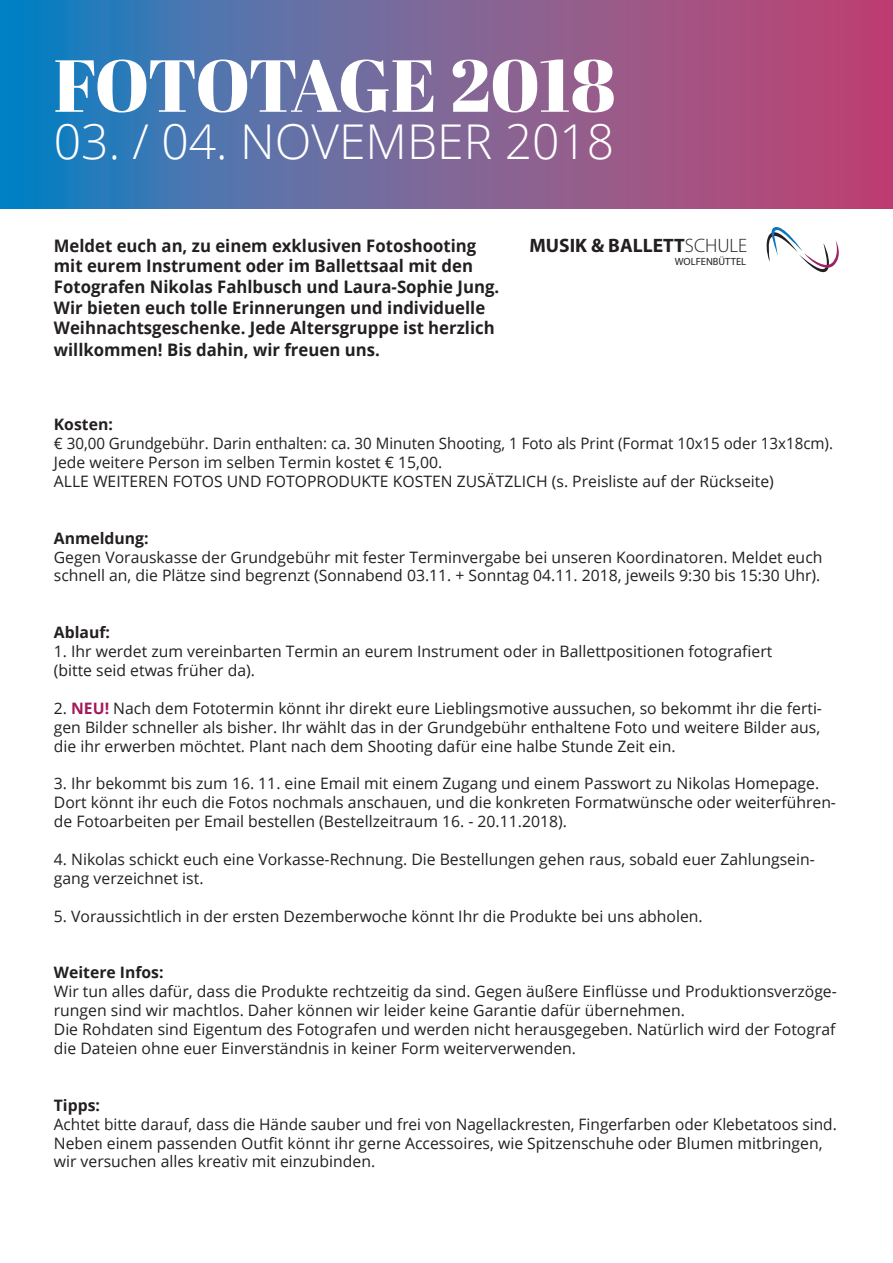
<style>
.page{position:relative;width:893px;height:1263px;background:#fff}
.page>*{position:absolute;margin:0;border:0;box-sizing:border-box;transform-origin:0 0}
.t1{font:73.5px "Abril Fatface";letter-spacing:-.03em;color:#fff}
.t2{font:300 48px "Open Sans";color:#fff}
.t3{font:700 19.5px "Myriad Pro";color:#231f20}
.t4{font:700 17.25px/20.9px "Open Sans";color:#231f20}
.t5{font:15.75px/18.9px "Open Sans";color:#231f20}
.t6{font:15.75px/18.9px "Open Sans";color:#231f20;scale:.96 1}
.t7{font:700 15.75px "Open Sans";color:#231f20}
.t8{font:10.5px "Myriad Pro";color:#231f20}
.s1{font-weight:300}
.s2{font-weight:700;color:#a3195b}
</style>
<div class="page">
<svg style="left:0;top:0;width:892px;height:208px;background:#756498"></svg>
<svg style="left:766px;top:227px;width:73px;height:45px"></svg>
<h1 class="t1" style="left:54px;top:34px;width:563px">FOTOTAGE 2018</h1>
<h2 class="t2" style="left:54px;top:108px;width:562px">03. / 04. NOVEMBER 2018</h2>
<p class="t4" style="left:54px;top:234px;width:447px">Meldet euch an, zu einem exklusiven Fotoshooting mit eurem Instrument oder im Ballettsaal mit den Fotografen Nikolas Fahlbusch und Laura-Sophie Jung.<br>Wir bieten euch tolle Erinnerungen und individuelle Weihnachtsgeschenke. Jede Altersgruppe ist herzlich willkommen! Bis dahin, wir freuen uns.</p>
<p class="t3" style="left:529px;top:233px;width:219px">MUSIK &amp; BALLETT<span class="s1">SCHULE</span></p>
<p class="t8" style="left:675px;top:255px;width:73px">WOLFENBÜTTEL</p>
<p class="t7" style="left:54px;top:413px;width:61px">Kosten:</p>
<p class="t6" style="left:54px;top:433px;width:813px">€ 30,00 Grundgebühr. Darin enthalten: ca. 30 Minuten Shooting, 1 Foto als Print (Format 10x15 oder 13x18cm).<br>Jede weitere Person im selben Termin kostet € 15,00.<br>ALLE WEITEREN FOTOS UND FOTOPRODUKTE KOSTEN ZUSÄTZLICH (s. Preisliste auf der Rückseite)</p>
<p class="t7" style="left:54px;top:527px;width:96px">Anmeldung:</p>
<p class="t5" style="left:54px;top:547px;width:770px">Gegen Vorauskasse der Grundgebühr mit fester Terminvergabe bei unseren Koordinatoren. Meldet euch schnell an, die Plätze sind begrenzt (Sonnabend 03.11. + Sonntag 04.11. 2018, jeweils 9:30 bis 15:30 Uhr).</p>
<p class="t7" style="left:54px;top:621px;width:58px">Ablauf:</p>
<p class="t5" style="left:54px;top:641px;width:720px">1. Ihr werdet zum vereinbarten Termin an eurem Instrument oder in Ballettpositionen fotografiert (bitte seid etwas früher da).</p>
<p class="t5" style="left:54px;top:698px;width:770px;text-align:justify">2. <span class="s2">NEU!</span> Nach dem Fototermin könnt ihr direkt eure Lieblingsmotive aussuchen, so bekommt ihr die ferti&shy;gen Bilder schneller als bisher. Ihr wählt das in der Grundgebühr enthaltene Foto und weitere Bilder aus, die ihr erwerben möchtet. Plant nach dem Shooting dafür eine halbe Stunde Zeit ein.</p>
<p class="t5" style="left:54px;top:774px;width:784px">3. Ihr bekommt bis zum 16. 11. eine Email mit einem Zugang und einem Passwort zu Nikolas Homepage.<br>Dort könnt ihr euch die Fotos nochmals anschauen, und die konkreten Formatwünsche oder weiterführen&shy;de Fotoarbeiten per Email bestellen (Bestellzeitraum 16. - 20.11.2018).</p>
<p class="t5" style="left:54px;top:849px;width:762px">4. Nikolas schickt euch eine Vorkasse-Rechnung. Die Bestellungen gehen raus, sobald euer Zahlungsein&shy;gang verzeichnet ist.</p>
<p class="t5" style="left:54px;top:906px;width:650px">5. Voraussichtlich in der ersten Dezemberwoche könnt Ihr die Produkte bei uns abholen.</p>
<p class="t7" style="left:54px;top:961px;width:111px">Weitere Infos:</p>
<p class="t5" style="left:54px;top:982px;width:784px">Wir tun alles dafür, dass die Produkte rechtzeitig da sind. Gegen äußere Einflüsse und Produktionsverzöge&shy;rungen sind wir machtlos. Daher können wir leider keine Garantie dafür übernehmen.<br>Die Rohdaten sind Eigentum des Fotografen und werden nicht herausgegeben. Natürlich wird der Fotograf die Dateien ohne euer Einverständnis in keiner Form weiterverwenden.</p>
<p class="t7" style="left:54px;top:1094px;width:48px">Tipps:</p>
<p class="t5" style="left:54px;top:1114px;width:784px">Achtet bitte darauf, dass die Hände sauber und frei von Nagellackresten, Fingerfarben oder Klebetatoos sind.<br>Neben einem passenden Outfit könnt ihr gerne Accessoires, wie Spitzenschuhe oder Blumen mitbringen, wir versuchen alles kreativ mit einzubinden.</p>
</div>
